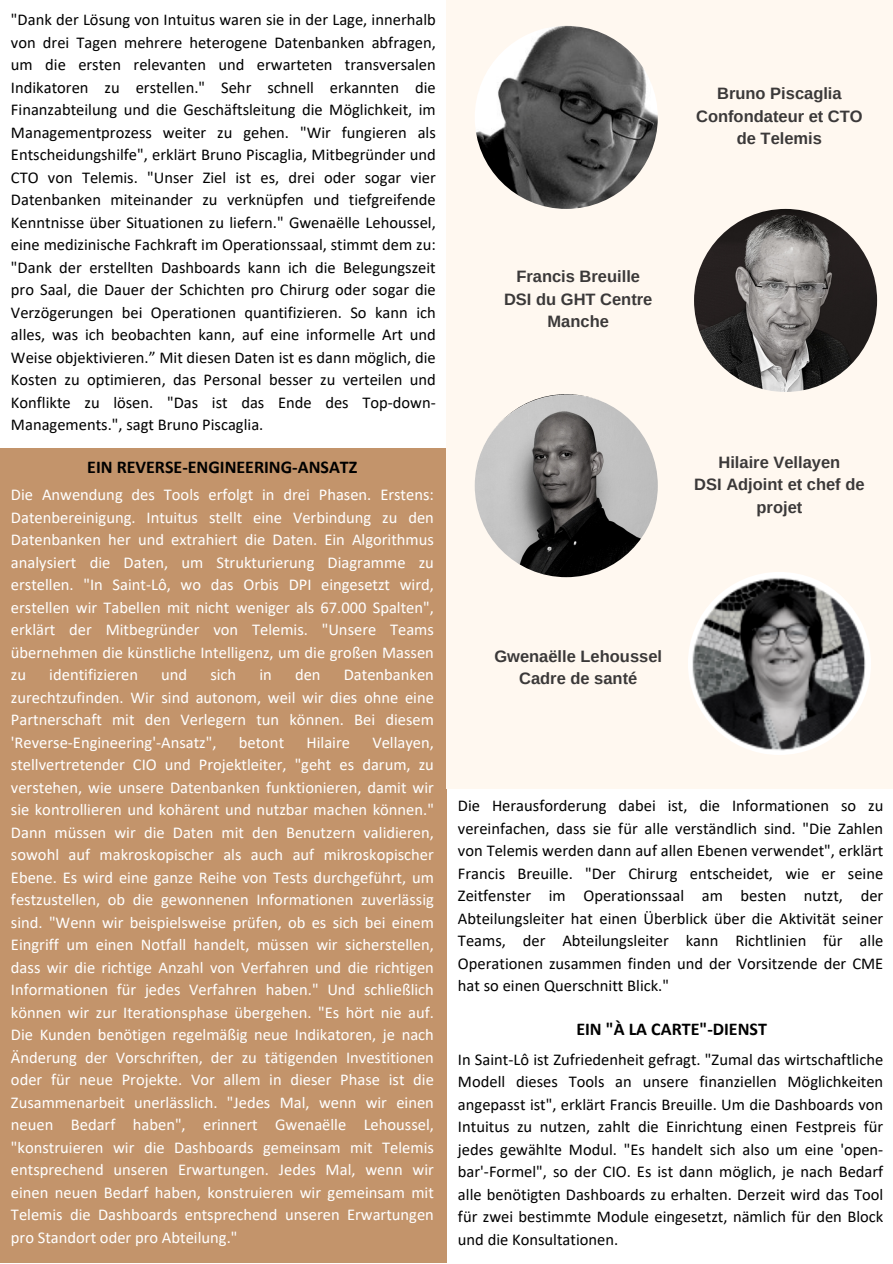
<style>
.page{position:relative;width:893px;height:1264px;background:#fff}
.page>*{position:absolute;margin:0;border:0;box-sizing:border-box;transform-origin:0 0}
.t1{font:700 18px "Calibri";color:#000}
.t2{font:16.5px/22.5px "Calibri";color:#000;text-align:justify}
.t3{font:16.5px/22.5px "Calibri";color:#fff;text-align:justify}
.t4{font:700 16.5px/22.5px "Arimo";color:#3b3939;text-align:center}
</style>
<div class="page">
<div style="left:0;top:448px;width:446px;height:814px;background:#c3946b"></div>
<div style="left:446px;top:0;width:446px;height:788px;background:#fff8f0"></div>
<img style="left:474px;top:26px;width:183px;height:183px;border-radius:50%">
<img style="left:694px;top:209px;width:183px;height:183px;border-radius:50%">
<img style="left:474px;top:394px;width:183px;height:183px;border-radius:50%">
<img style="left:687px;top:572px;width:183px;height:182px;border-radius:50%">
<p class="t2" style="left:11px;top:10px;width:426px">"Dank der Lösung von Intuitus waren sie in der Lage, innerhalb von drei Tagen mehrere heterogene Datenbanken abfragen, um die ersten relevanten und erwarteten transversalen Indikatoren zu erstellen." Sehr schnell erkannten die Finanzabteilung und die Geschäftsleitung die Möglichkeit, im Managementprozess weiter zu gehen. "Wir fungieren als Entscheidungshilfe", erklärt Bruno Piscaglia, Mitbegründer und CTO von Telemis. "Unser Ziel ist es, drei oder sogar vier Datenbanken miteinander zu verknüpfen und tiefgreifende Kenntnisse über Situationen zu liefern." Gwenaëlle Lehoussel, eine medizinische Fachkraft im Operationssaal, stimmt dem zu: "Dank der erstellten Dashboards kann ich die Belegungszeit pro Saal, die Dauer der Schichten pro Chirurg oder sogar die Verzögerungen bei Operationen quantifizieren. So kann ich alles, was ich beobachten kann, auf eine informelle Art und Weise objektivieren.” Mit diesen Daten ist es dann möglich, die Kosten zu optimieren, das Personal besser zu verteilen und Konflikte zu lösen. "Das ist das Ende des Top-down-Managements.", sagt Bruno Piscaglia.</p>
<p class="t1" style="left:87px;top:459px;width:272px">EIN REVERSE-ENGINEERING-ANSATZ</p>
<p class="t3" style="left:11px;top:485px;width:424px">Die Anwendung des Tools erfolgt in drei Phasen. Erstens:<br>Datenbereinigung. Intuitus stellt eine Verbindung zu den Datenbanken her und extrahiert die Daten. Ein Algorithmus analysiert die Daten, um Strukturierung Diagramme zu erstellen. "In Saint-Lô, wo das Orbis DPI eingesetzt wird, erstellen wir Tabellen mit nicht weniger als 67.000 Spalten", erklärt der Mitbegründer von Telemis. "Unsere Teams übernehmen die künstliche Intelligenz, um die großen Massen zu</p>
<p class="t3" style="left:49px;top:665px;width:90px">identifizieren</p>
<p class="t3" style="left:161px;top:665px;width:28px">und</p>
<p class="t3" style="left:210px;top:665px;width:27px">sich</p>
<p class="t3" style="left:259px;top:665px;width:14px">in</p>
<p class="t3" style="left:295px;top:665px;width:27px">den</p>
<p class="t3" style="left:11px;top:665px;width:424px;text-indent:333px">Datenbanken zurechtzufinden. Wir sind autonom, weil wir dies ohne eine Partnerschaft mit den Verlegern tun können. Bei diesem 'Reverse-Engineering'-Ansatz",</p>
<p class="t3" style="left:11px;top:732px;width:424px;text-indent:361px">Vellayen, stellvertretender CIO und Projektleiter, "geht es darum, zu verstehen, wie unsere Datenbanken funktionieren, damit wir sie kontrollieren und kohärent und nutzbar machen können." Dann müssen wir die Daten mit den Benutzern validieren, sowohl auf makroskopischer als auch auf mikroskopischer Ebene. Es wird eine ganze Reihe von Tests durchgeführt, um festzustellen, ob die gewonnenen Informationen zuverlässig sind. "Wenn wir beispielsweise prüfen, ob es sich bei einem Eingriff um einen Notfall handelt, müssen wir sicherstellen, dass wir die richtige Anzahl von Verfahren und die richtigen Informationen für jedes Verfahren haben." Und schließlich können wir zur Iterationsphase übergehen. "Es hört nie auf.<br>Die Kunden benötigen regelmäßig neue Indikatoren, je nach Änderung der Vorschriften, der zu tätigenden Investitionen oder für neue Projekte. Vor allem in dieser Phase ist die Zusammenarbeit unerlässlich. "Jedes Mal, wenn wir einen neuen Bedarf haben", erinnert Gwenaëlle Lehoussel, "konstruieren wir die Dashboards gemeinsam mit Telemis entsprechend unseren Erwartungen. Jedes Mal, wenn wir einen neuen Bedarf haben, konstruieren wir gemeinsam mit Telemis die Dashboards entsprechend unseren Erwartungen pro Standort oder pro Abteilung."</p>
<p class="t3" style="left:239px;top:732px;width:47px">betont</p>
<p class="t3" style="left:306px;top:732px;width:45px">Hilaire</p>
<p class="t4" style="left:717px;top:82px;width:126px">Bruno Piscaglia</p>
<p class="t4" style="left:696px;top:105px;width:168px">Confondateur et CTO</p>
<p class="t4" style="left:736px;top:127px;width:87px">de Telemis</p>
<p class="t4" style="left:516px;top:265px;width:125px">Francis Breuille</p>
<p class="t4" style="left:504px;top:288px;width:150px">DSI du GHT Centre<br>Manche</p>
<p class="t4" style="left:718px;top:450px;width:123px">Hilaire Vellayen</p>
<p class="t4" style="left:694px;top:473px;width:172px">DSI Adjoint et chef de projet</p>
<p class="t4" style="left:494px;top:645px;width:169px">Gwenaëlle Lehoussel</p>
<p class="t4" style="left:519px;top:667px;width:120px">Cadre de santé</p>
<p class="t2" style="left:458px;top:796px;width:427px">Die Herausforderung dabei ist, die Informationen so zu vereinfachen, dass sie für alle verständlich sind. "Die Zahlen von Telemis werden dann auf allen Ebenen verwendet", erklärt Francis Breuille. "Der Chirurg entscheidet, wie er seine Zeitfenster im Operationssaal am besten nutzt, der Abteilungsleiter hat einen Überblick über die Aktivität seiner Teams, der Abteilungsleiter kann Richtlinien für alle Operationen zusammen finden und der Vorsitzende der CME hat so einen Querschnitt Blick."</p>
<p class="t1" style="left:576px;top:1021px;width:192px">EIN "À LA CARTE"-DIENST</p>
<p class="t2" style="left:458px;top:1049px;width:427px">In Saint-Lô ist Zufriedenheit gefragt. "Zumal das wirtschaftliche Modell dieses Tools an unsere finanziellen Möglichkeiten angepasst ist", erklärt Francis Breuille. Um die Dashboards von Intuitus zu nutzen, zahlt die Einrichtung einen Festpreis für jedes gewählte Modul. "Es handelt sich also um eine 'open&shy;bar'-Formel", so der CIO. Es ist dann möglich, je nach Bedarf alle benötigten Dashboards zu erhalten. Derzeit wird das Tool für zwei bestimmte Module eingesetzt, nämlich für den Block und die Konsultationen.</p>
</div>
